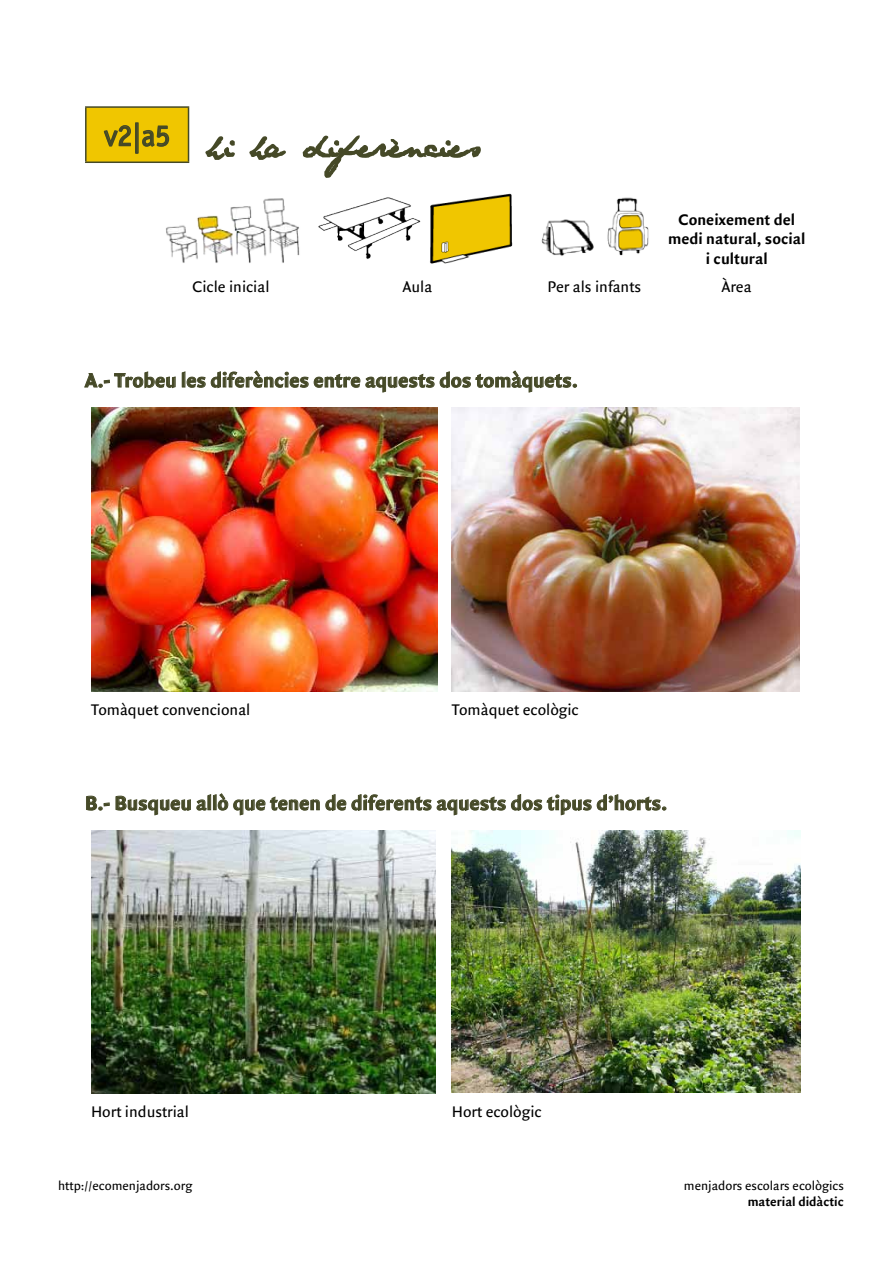
<style>
.page{position:relative;width:893px;height:1263px;background:#fff}
.page>*{position:absolute;margin:0;border:0;box-sizing:border-box;transform-origin:0 0}
.t1{font:54px "SANTOSDUMONT";color:#454927}
.t2{font:700 21px "Quadraat Sans";color:#454927}
.t3{font:16.5px "Quadraat Sans";color:#000}
.t4{font:700 16.5px/19.8px "Quadraat Sans";color:#000;text-align:center}
.t5{font:13.5px "Quadraat Sans";color:#000}
.t6{font:700 13.5px "Quadraat Sans";color:#000}
</style>
<div class="page">
<div style="left:86px;top:107px;width:103px;height:55px;background:#f0c600"></div>
<hr style="left:85px;top:106px;width:104px;height:2px;background:#454927">
<hr style="left:85px;top:108px;width:2px;height:53px;background:#454927">
<hr style="left:85px;top:161px;width:104px;height:2px;background:#454927">
<hr style="left:188px;top:108px;width:1px;height:53px;background:#454927">
<svg style="left:103px;top:125px;width:28px;height:22px"></svg>
<div style="left:135px;top:122px;width:4px;height:32px;border:2px solid #454927"></div>
<svg style="left:142px;top:125px;width:28px;height:22px"></svg>
<svg style="left:205px;top:136px;width:30px;height:24px"></svg>
<svg style="left:249px;top:136px;width:37px;height:24px"></svg>
<svg style="left:302px;top:135px;width:179px;height:43px"></svg>
<img style="left:166px;top:198px;width:134px;height:65px">
<img style="left:318px;top:193px;width:195px;height:71px">
<img style="left:541px;top:197px;width:108px;height:59px">
<svg style="left:84px;top:371px;width:92px;height:18px"></svg>
<svg style="left:182px;top:370px;width:395px;height:77px"></svg>
<img style="left:91px;top:408px;width:346px;height:284px">
<img style="left:452px;top:408px;width:347px;height:283px">
<svg style="left:86px;top:793px;width:580px;height:77px"></svg>
<img style="left:91px;top:830px;width:344px;height:263px">
<img style="left:452px;top:830px;width:349px;height:262px">
<h1 class="t1" style="left:104px;top:113px;width:379px"><sup>v2|a5</sup> hi ha diferències</h1>
<p class="t3" style="left:192px;top:278px;width:79px">Cicle inicial</p>
<p class="t3" style="left:403px;top:278px;width:31px">Aula</p>
<p class="t3" style="left:547px;top:278px;width:95px">Per als infants</p>
<p class="t4" style="left:668px;top:210px;width:139px">Coneixement del medi natural, social i cultural</p>
<p class="t3" style="left:722px;top:278px;width:31px">Àrea</p>
<p class="t2" style="left:85px;top:368px;width:494px">A.- Trobeu les diferències entre aquests dos tomàquets.</p>
<p class="t3" style="left:91px;top:700px;width:161px">Tomàquet convencional</p>
<p class="t3" style="left:452px;top:700px;width:128px">Tomàquet ecològic</p>
<p class="t2" style="left:85px;top:791px;width:583px">B.- Busqueu allò que tenen de diferents aquests dos tipus d’horts.</p>
<p class="t3" style="left:91px;top:1102px;width:99px">Hort industrial</p>
<p class="t3" style="left:452px;top:1102px;width:91px">Hort ecològic</p>
<p class="t5" style="left:58px;top:1178px;width:136px">http://ecomenjadors.org</p>
<p class="t5" style="left:684px;top:1178px;width:162px">menjadors escolars ecològics</p>
<p class="t6" style="left:748px;top:1194px;width:98px">material didàctic</p>
</div>
